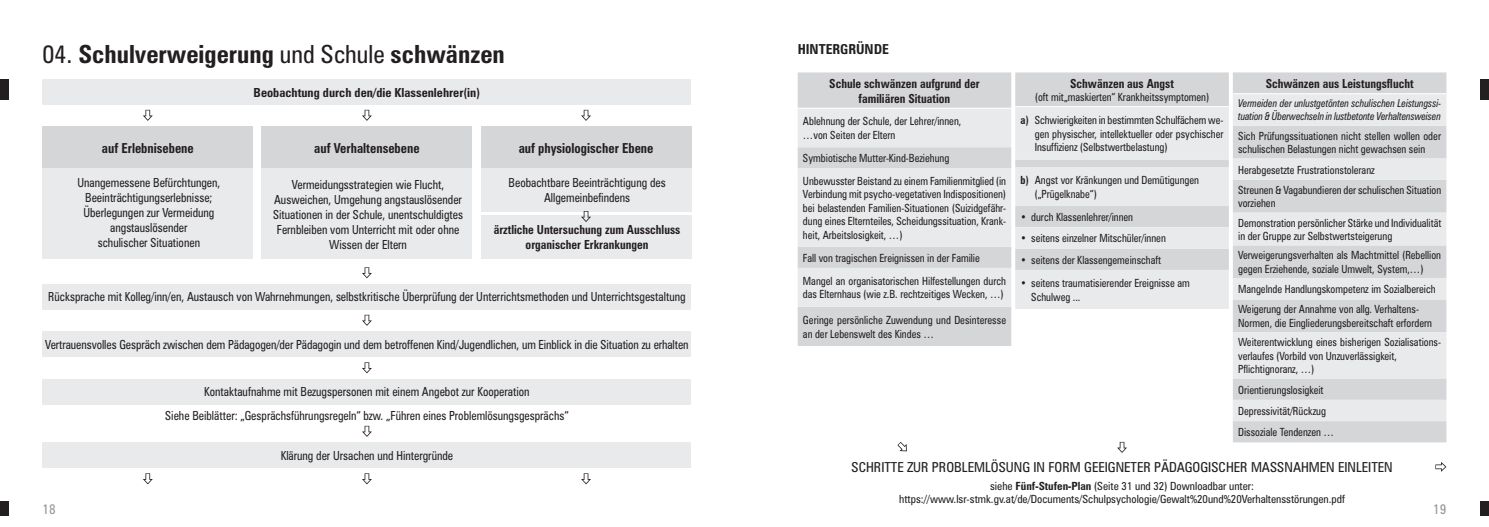
<style>
.page{position:relative;width:1489px;height:527px;background:#fff}
.page>*{position:absolute;margin:0;border:0;box-sizing:border-box;transform-origin:0 0}
.t1{font:700 condensed 25px "Zurich BT";color:#231f20}
.t2{font:condensed 13.75px "Zurich BT";color:#231f20}
.t3{font:700 condensed 13.75px "Zurich BT";color:#231f20;scale:.93 1}
.t4{font:700 condensed 13.75px "Zurich BT";color:#231f20}
.t5{font:condensed 13.75px "Zurich BT";color:#939598}
.t6{font:condensed 12.5px/15px "Zurich BT";color:#231f20;text-align:center;scale:.93 1}
.t7{font:700 condensed 12.5px/15px "Zurich BT";color:#231f20;text-align:center;scale:.93 1}
.t8{font:700 condensed 12.5px "Zurich BT";color:#231f20}
.t9{font:condensed 11.25px/13.5px "Zurich BT";color:#231f20;scale:.93 1}
.t10{font:condensed 11.25px/13.5px "Zurich BT";color:#231f20;text-align:center}
.t11{font:italic condensed 10.88px/13px "Zurich BT";letter-spacing:-.005em;color:#231f20;scale:.9 1}
.s1{font-weight:400}
.s2{font-weight:700}
</style>
<div class="page">
<div style="left:1480px;top:500px;width:8px;height:15px;background:#231f20"></div>
<div style="left:0;top:500px;width:8px;height:15px;background:#231f20"></div>
<div style="left:0;top:79px;width:8px;height:21px;background:#231f20"></div>
<div style="left:1480px;top:79px;width:8px;height:21px;background:#231f20"></div>
<svg style="left:362px;top:267px;width:10px;height:11px"></svg>
<svg style="left:362px;top:314px;width:10px;height:11px"></svg>
<svg style="left:362px;top:362px;width:10px;height:11px"></svg>
<svg style="left:362px;top:425px;width:10px;height:11px"></svg>
<svg style="left:143px;top:110px;width:10px;height:11px"></svg>
<svg style="left:362px;top:110px;width:10px;height:11px"></svg>
<svg style="left:581px;top:110px;width:10px;height:11px"></svg>
<svg style="left:143px;top:473px;width:10px;height:11px"></svg>
<svg style="left:362px;top:473px;width:10px;height:11px"></svg>
<svg style="left:581px;top:473px;width:10px;height:11px"></svg>
<svg style="left:897px;top:442px;width:9px;height:9px"></svg>
<svg style="left:1117px;top:441px;width:9px;height:11px"></svg>
<svg style="left:1435px;top:462px;width:11px;height:9px"></svg>
<div style="left:43px;top:284px;width:648px;height:25px;background:#e9eaeb"></div>
<div style="left:43px;top:331px;width:648px;height:25px;background:#e9eaeb"></div>
<div style="left:43px;top:442px;width:648px;height:25px;background:#e9eaeb"></div>
<div style="left:43px;top:378px;width:648px;height:25px;background:#e9eaeb"></div>
<div style="left:43px;top:126px;width:210px;height:42px;background:#d5d6d8"></div>
<div style="left:262px;top:126px;width:210px;height:42px;background:#d5d6d8"></div>
<div style="left:481px;top:126px;width:210px;height:42px;background:#d5d6d8"></div>
<div style="left:43px;top:169px;width:210px;height:90px;background:#e9eaeb"></div>
<div style="left:262px;top:169px;width:210px;height:90px;background:#e9eaeb"></div>
<div style="left:481px;top:169px;width:210px;height:43px;background:#e9eaeb"></div>
<div style="left:481px;top:215px;width:210px;height:44px;background:#e9eaeb"></div>
<svg style="left:581px;top:211px;width:10px;height:11px"></svg>
<div style="left:797px;top:72px;width:214px;height:273px;background:#d5d6d8"></div>
<svg style="left:797px;top:109px;width:214px;height:197px;fill:#e9eaeb"></svg>
<hr style="left:797px;top:108px;width:214px;height:1px;background:#fff">
<div style="left:1015px;top:72px;width:213px;height:34px;background:#d5d6d8"></div>
<svg style="left:1015px;top:107px;width:213px;height:201px;fill:#e9eaeb"></svg>
<div style="left:1233px;top:72px;width:213px;height:370px;background:#d5d6d8"></div>
<svg style="left:1233px;top:94px;width:213px;height:326px;fill:#e9eaeb"></svg>
<hr style="left:1232px;top:93px;width:214px;height:1px;background:#fff">
<div style="left:43px;top:79px;width:648px;height:25px;background:#e9eaeb"></div>
<h1 class="t1" style="left:43px;top:38px;width:464px"><span class="s1">04.</span> Schulverweigerung <span class="s1">und Schule</span> schwänzen</h1>
<p class="t4" style="left:797px;top:40px;width:93px">HINTERGRÜNDE</p>
<p class="t7" style="left:829px;top:76px;width:163px">Schule schwänzen aufgrund der familiären Situation</p>
<p class="t9" style="left:803px;top:114px;width:172px">Ablehnung der Schule, der Lehrer/innen, …von Seiten der Eltern</p>
<p class="t9" style="left:803px;top:147px;width:220px;line-height:22.6px">Symbiotische Mutter-Kind-Beziehung<br>Unbewusster Beistand zu einem Familienmitglied (in</p>
<p class="t9" style="left:803px;top:187px;width:220px;text-align:justify">Verbindung mit psycho-vegetativen Indispositionen) bei belastenden Familien-Situationen (Suizidgefähr&shy;dung eines Elternteiles, Scheidungssituation, Krank&shy;heit, Arbeitslosigkeit, …)</p>
<p class="t9" style="left:803px;top:245px;width:220px;line-height:23.4px">Fall von tragischen Ereignissen in der Familie<br>Mangel an organisatorischen Hilfestellungen durch</p>
<p class="t9" style="left:803px;top:287px;width:217px">das Elternhaus (wie z.B. rechtzeitiges Wecken, …)</p>
<p class="t9" style="left:803px;top:313px;width:220px">Geringe persönliche Zuwendung und Desinteresse an der Lebenswelt des Kindes …</p>
<p class="t7" style="left:1070px;top:76px;width:113px">Schwänzen aus Angst</p>
<p class="t9" style="left:1020px;top:86px;width:220px;line-height:22.9px;text-align:center">(oft mit„maskierten“ Krankheitssymptomen)<br><span class="s2">a)</span> Schwierigkeiten in bestimmten Schulfächern we-</p>
<p class="t9" style="left:1034px;top:127px;width:204px">gen physischer, intellektueller oder psychischer<br>Insuffizienz (Selbstwertbelastung)</p>
<p class="t9" style="left:1034px;top:173px;width:178px;text-indent:-14px"><span class="s2">b)</span> Angst vor Kränkungen und Demütigungen („Prügelknabe“)</p>
<p class="t9" style="left:1020px;top:210px;width:122px">• durch Klassenlehrer/innen</p>
<p class="t9" style="left:1020px;top:231px;width:158px">• seitens einzelner Mitschüler/innen</p>
<p class="t9" style="left:1020px;top:252px;width:153px">• seitens der Klassengemeinschaft</p>
<p class="t9" style="left:1031px;top:276px;width:172px;text-indent:-11px">• seitens traumatisierender Ereignisse am<br>Schulweg ...</p>
<p class="t7" style="left:1265px;top:76px;width:160px">Schwänzen aus Leistungsflucht</p>
<p class="t11" style="left:1237px;top:97px;width:227px">Vermeiden der unlustgetönten schulischen Leistungssi&shy;tuation &amp; Überwechseln in lustbetonte Verhaltensweisen</p>
<p class="t9" style="left:1237px;top:129px;width:219px">Sich Prüfungssituationen nicht stellen wollen oder schulischen Belastungen nicht gewachsen sein</p>
<p class="t9" style="left:1237px;top:159px;width:220px;line-height:20.2px">Herabgesetzte Frustrationstoleranz<br>Streunen &amp; Vagabundieren der schulischen Situation</p>
<p class="t9" style="left:1237px;top:193px;width:220px;line-height:19.2px">vorziehen<br>Demonstration persönlicher Stärke und Individualität</p>
<p class="t9" style="left:1237px;top:226px;width:220px;line-height:19.2px">in der Gruppe zur Selbstwertsteigerung<br>Verweigerungsverhalten als Machtmittel (Rebellion</p>
<p class="t9" style="left:1237px;top:258px;width:214px;line-height:20.2px">gegen Erziehende, soziale Umwelt, System,…)<br>Mangelnde Handlungskompetenz im Sozialbereich<br>Weigerung der Annahme von allg. Verhaltens-</p>
<p class="t9" style="left:1237px;top:313px;width:220px;line-height:19.2px">Normen, die Eingliederungsbereitschaft erfordern<br>Weiterentwicklung eines bisherigen Sozialisations-</p>
<p class="t9" style="left:1237px;top:348px;width:172px">verlaufes (Vorbild von Unzuverlässigkeit,<br>Pflichtignoranz, …)</p>
<p class="t9" style="left:1237px;top:378px;width:104px;line-height:21.2px">Orientierungslosigkeit<br>Depressivität/Rückzug<br>Dissoziale Tendenzen …</p>
<p class="t2" style="left:851px;top:458px;width:542px">SCHRITTE ZUR PROBLEMLÖSUNG IN FORM GEEIGNETER PÄDAGOGISCHER MASSNAHMEN EINLEITEN</p>
<p class="t10" style="left:899px;top:478px;width:447px">siehe <span class="s2">Fünf-Stufen-Plan</span> (Seite 31 und 32) Downloadbar unter: https://www.lsr-stmk.gv.at/de/Documents/Schulpsychologie/Gewalt%20und%20Verhaltensstörungen.pdf</p>
<p class="t8" style="left:254px;top:84px;width:228px">Beobachtung durch den/die Klassenlehrer(in)</p>
<p class="t3" style="left:102px;top:139px;width:100px">auf Erlebnisebene</p>
<p class="t3" style="left:314px;top:139px;width:115px">auf Verhaltensebene</p>
<p class="t3" style="left:518px;top:139px;width:146px">auf physiologischer Ebene</p>
<p class="t6" style="left:77px;top:175px;width:155px">Unangemessene Befürchtungen,<br>Beeinträchtigungserlebnisse;<br>Überlegungen zur Vermeidung angstauslösender<br>schulischer Situationen</p>
<p class="t6" style="left:273px;top:176px;width:206px">Vermeidungsstrategien wie Flucht, Ausweichen, Umgehung angstauslösender Situationen in der Schule, unentschuldigtes Fernbleiben vom Unterricht mit oder ohne Wissen der Eltern</p>
<p class="t6" style="left:508px;top:175px;width:170px">Beobachtbare Beeinträchtigung des<br>Allgemeinbefindens</p>
<p class="t7" style="left:494px;top:222px;width:202px">ärztliche Untersuchung zum Ausschluss organischer Erkrankungen</p>
<p class="t6" style="left:48px;top:289px;width:687px">Rücksprache mit Kolleg/inn/en, Austausch von Wahrnehmungen, selbstkritische Überprüfung der Unterrichtsmethoden und Unterrichtsgestaltung</p>
<p class="t6" style="left:45px;top:336px;width:693px">Vertrauensvolles Gespräch zwischen dem Pädagogen/der Pädagogin und dem betroffenen Kind/Jugendlichen, um Einblick in die Situation zu erhalten</p>
<p class="t6" style="left:165px;top:379px;width:435px;line-height:23.8px">Kontaktaufnahme mit Bezugspersonen mit einem Angebot zur Kooperation<br>Siehe Beiblätter: „Gesprächsführungsregeln“ bzw. „Führen eines Problemlösungsgesprächs“</p>
<p class="t6" style="left:281px;top:447px;width:187px">Klärung der Ursachen und Hintergründe</p>
<p class="t5" style="left:43px;top:500px;width:15px">18</p>
<p class="t5" style="left:1432px;top:500px;width:15px">19</p>
</div>
